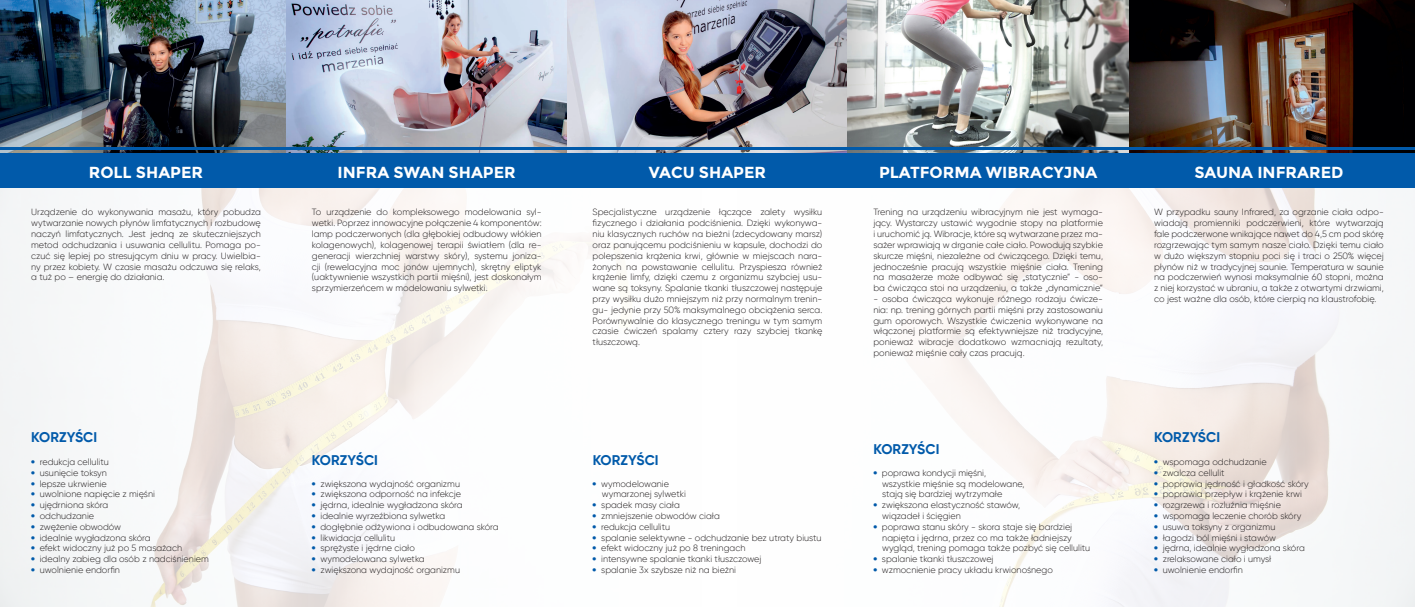
<style>
.page{position:relative;width:1415px;height:607px;background:#fff}
.page>*{position:absolute;margin:0;border:0;box-sizing:border-box;transform-origin:0 0}
.t1{font:700 16px "Montserrat";color:#fff}
.t2{font:700 14px "Gilroy";letter-spacing:.005em;color:#015aaa}
.t3{font:300 9px/10.8px "Gilroy";color:#231f20;text-align:justify}
.s1{font-weight:800;color:#015aaa}
</style>
<div class="page">
<img style="left:730px;top:187px;width:684px;height:420px">
<img style="left:0;top:187px;width:707px;height:420px">
<img style="left:0;top:0;width:1414px;height:153px">
<img style="left:677px;top:75px;width:171px;height:78px">
<img style="left:1128px;top:75px;width:278px;height:78px">
<hr style="left:0;top:147px;width:286px;height:3px;background:#015aaa">
<hr style="left:286px;top:147px;width:281px;height:3px;background:#015aaa">
<hr style="left:567px;top:147px;width:281px;height:3px;background:#015aaa">
<hr style="left:848px;top:147px;width:280px;height:3px;background:#015aaa">
<hr style="left:1128px;top:147px;width:286px;height:3px;background:#015aaa">
<div style="left:0;top:153px;width:286px;height:34px;background:#015aaa"></div>
<div style="left:286px;top:153px;width:281px;height:34px;background:#015aaa"></div>
<div style="left:567px;top:153px;width:281px;height:34px;background:#015aaa"></div>
<div style="left:848px;top:153px;width:280px;height:34px;background:#015aaa"></div>
<div style="left:1128px;top:153px;width:286px;height:34px;background:#015aaa"></div>
<p class="t1" style="left:89px;top:163px;width:116px">ROLL SHAPER</p>
<p class="t1" style="left:337px;top:163px;width:180px">INFRA SWAN SHAPER</p>
<p class="t1" style="left:649px;top:163px;width:119px">VACU SHAPER</p>
<p class="t1" style="left:879px;top:163px;width:220px">PLATFORMA WIBRACYJNA</p>
<p class="t1" style="left:1194px;top:163px;width:150px">SAUNA INFRARED</p>
<p class="t3" style="left:31px;top:207px;width:231px">Urządzenie do wykonywania masażu, który pobudza wytwarzanie nowych płynów limfatycznych i rozbudowę naczyń limfatycznych. Jest jedną ze skuteczniejszych metod odchudzania i usuwania cellulitu. Pomaga po&shy;czuć się lepiej po stresującym dniu w pracy. Uwielbia&shy;ny przez kobiety. W czasie masażu odczuwa się relaks, a tuż po – energię do działania.</p>
<p class="t3" style="left:312px;top:207px;width:231px">To urządzenie do kompleksowego modelowania syl&shy;wetki. Poprzez innowacyjne połączenie 4 komponentów: lamp podczerwonych (dla głębokiej odbudowy włókien kolagenowych), kolagenowej terapii światłem (dla re&shy;generacji wierzchniej warstwy skóry), systemu joniza&shy;cji (rewelacyjna moc jonów ujemnych), skrętny eliptyk (uaktywnienie wszystkich partii mięśni), jest doskonałym sprzymierzeńcem w modelowaniu sylwetki.</p>
<p class="t3" style="left:592px;top:207px;width:231px">Specjalistyczne urządzenie łączące zalety wysiłku fizycznego i działania podciśnienia. Dzięki wykonywa&shy;niu klasycznych ruchów na bieżni (zdecydowany marsz) oraz panującemu podciśnieniu w kapsule, dochodzi do polepszenia krążenia krwi, głównie w miejscach nara&shy;żonych na powstawanie cellulitu. Przyspiesza również krążenie limfy, dzięki czemu z organizmu szybciej usu&shy;wane są toksyny. Spalanie tkanki tłuszczowej następuje przy wysiłku dużo mniejszym niż przy normalnym trenin&shy;gu- jedynie przy 50% maksymalnego obciążenia serca.<br>Porównywalnie do klasycznego treningu w tym samym czasie ćwiczeń spalamy cztery razy szybciej tkankę tłuszczową.</p>
<p class="t3" style="left:1154px;top:207px;width:231px">W przypadku sauny Infrared, za ogrzanie ciała odpo&shy;wiadają promienniki podczerwieni, które wytwarzają fale podczerwone wnikające nawet do 4,5 cm pod skórę rozgrzewając tym samym nasze ciało. Dzięki temu ciało w dużo większym stopniu poci się i traci o 250% więcej płynów niż w tradycyjnej saunie. Temperatura w saunie na podczerwień wynosi maksymalnie 60 stopni, można z niej korzystać w ubraniu, a także z otwartymi drzwiami, co jest ważne dla osób, które cierpią na klaustrofobię.</p>
<p class="t3" style="left:873px;top:207px;width:231px">Trening na urządzeniu wibracyjnym nie jest wymaga&shy;jący. Wystarczy ustawić wygodnie stopy na platformie i uruchomić ją. Wibracje, które są wytwarzane przez ma&shy;sażer wprawiają w drganie całe ciało. Powodują szybkie skurcze mięśni, niezależne od ćwiczącego. Dzięki temu, jednocześnie pracują wszystkie mięśnie ciała. Trening na masażerze może odbywać się „statycznie” - oso&shy;ba ćwicząca stoi na urządzeniu, a także „dynamicznie”</p>
<p class="t3" style="left:873px;top:293px;width:231px">- osoba ćwicząca wykonuje różnego rodzaju ćwicze&shy;nia: np. trening górnych partii mięśni przy zastosowaniu gum oporowych. Wszystkie ćwiczenia wykonywane na włączonej platformie są efektywniejsze niż tradycyjne, ponieważ wibracje dodatkowo wzmacniają rezultaty, ponieważ mięśnie cały czas pracują.</p>
<p class="t2" style="left:31px;top:428px;width:67px">KORZYŚCI</p>
<p class="t3" style="left:31px;top:456px;width:79px"><span class="s1">•</span> redukcja cellulitu</p>
<p class="t3" style="left:31px;top:467px;width:77px"><span class="s1">•</span> usunięcie toksyn</p>
<p class="t3" style="left:31px;top:478px;width:77px"><span class="s1">•</span> lepsze ukrwienie</p>
<p class="t3" style="left:31px;top:488px;width:125px"><span class="s1">•</span> uwolnione napięcie z mięśni</p>
<p class="t3" style="left:31px;top:499px;width:79px"><span class="s1">•</span> ujędrniona skóra</p>
<p class="t3" style="left:31px;top:510px;width:64px"><span class="s1">•</span> odchudzanie</p>
<p class="t3" style="left:31px;top:521px;width:91px"><span class="s1">•</span> zwężenie obwodów</p>
<p class="t3" style="left:31px;top:532px;width:121px"><span class="s1">•</span> idealnie wygładzona skóra</p>
<p class="t3" style="left:31px;top:542px;width:152px"><span class="s1">•</span> efekt widoczny już po 5 masażach</p>
<p class="t3" style="left:31px;top:553px;width:179px"><span class="s1">•</span> idealny zabieg dla osób z nadciśnieniem</p>
<p class="t3" style="left:31px;top:564px;width:90px"><span class="s1">•</span> uwolnienie endorfin</p>
<p class="t2" style="left:312px;top:451px;width:67px">KORZYŚCI</p>
<p class="t3" style="left:312px;top:478px;width:150px"><span class="s1">•</span> zwiększona wydajność organizmu</p>
<p class="t3" style="left:312px;top:488px;width:151px"><span class="s1">•</span> zwiększona odporność na infekcje</p>
<p class="t3" style="left:312px;top:499px;width:152px"><span class="s1">•</span> jędrna, idealnie wygładzona skóra</p>
<p class="t3" style="left:312px;top:510px;width:135px"><span class="s1">•</span> idealnie wyrzeźbiona sylwetka</p>
<p class="t3" style="left:312px;top:521px;width:188px"><span class="s1">•</span> dogłębnie odżywiona i odbudowana skóra</p>
<p class="t3" style="left:312px;top:532px;width:85px"><span class="s1">•</span> likwidacja cellulitu</p>
<p class="t3" style="left:312px;top:542px;width:104px"><span class="s1">•</span> sprężyste i jędrne ciało</p>
<p class="t3" style="left:312px;top:553px;width:114px"><span class="s1">•</span> wymodelowana sylwetka</p>
<p class="t3" style="left:312px;top:564px;width:150px"><span class="s1">•</span> zwiększona wydajność organizmu</p>
<p class="t2" style="left:593px;top:451px;width:67px">KORZYŚCI</p>
<p class="t3" style="left:592px;top:478px;width:78px"><span class="s1">•</span> wymodelowanie</p>
<p class="t3" style="left:602px;top:488px;width:85px">wymarzonej sylwetki</p>
<p class="t3" style="left:592px;top:499px;width:89px"><span class="s1">•</span> spadek masy ciała</p>
<p class="t3" style="left:592px;top:510px;width:129px"><span class="s1">•</span> zmniejszenie obwodów ciała</p>
<p class="t3" style="left:592px;top:521px;width:79px"><span class="s1">•</span> redukcja cellulitu</p>
<p class="t3" style="left:592px;top:532px;width:230px"><span class="s1">•</span> spalanie selektywne - odchudzanie bez utraty biustu</p>
<p class="t3" style="left:592px;top:542px;width:154px"><span class="s1">•</span> efekt widoczny już po 8 treningach</p>
<p class="t3" style="left:592px;top:553px;width:170px"><span class="s1">•</span> intensywne spalanie tkanki tłuszczowej</p>
<p class="t3" style="left:592px;top:564px;width:145px"><span class="s1">•</span> spalanie 3x szybsze niż na bieżni</p>
<p class="t2" style="left:873px;top:440px;width:67px">KORZYŚCI</p>
<p class="t3" style="left:873px;top:467px;width:114px"><span class="s1">•</span> poprawa kondycji mięśni,</p>
<p class="t3" style="left:882px;top:478px;width:144px">wszystkie mięśnie są modelowane,</p>
<p class="t3" style="left:882px;top:488px;width:122px">stają się bardziej wytrzymałe</p>
<p class="t3" style="left:873px;top:499px;width:148px"><span class="s1">•</span> zwiększona elastyczność stawów,</p>
<p class="t3" style="left:882px;top:510px;width:80px">wiązadeł i ścięgien</p>
<p class="t3" style="left:873px;top:521px;width:200px"><span class="s1">•</span> poprawa stanu skóry - skora staje się bardziej</p>
<p class="t3" style="left:882px;top:532px;width:191px">napięta i jędrna, przez co ma także ładniejszy</p>
<p class="t3" style="left:882px;top:542px;width:209px">wygląd, trening pomaga także pozbyć się cellulitu</p>
<p class="t3" style="left:873px;top:553px;width:122px"><span class="s1">•</span> spalanie tkanki tłuszczowej</p>
<p class="t3" style="left:873px;top:564px;width:181px"><span class="s1">•</span> wzmocnienie pracy układu krwionośnego</p>
<p class="t2" style="left:1154px;top:428px;width:67px">KORZYŚCI</p>
<p class="t3" style="left:1154px;top:456px;width:114px"><span class="s1">•</span> wspomaga odchudzanie</p>
<p class="t3" style="left:1154px;top:467px;width:72px"><span class="s1">•</span> zwalcza cellulit</p>
<p class="t3" style="left:1154px;top:478px;width:156px"><span class="s1">•</span> poprawia jędrność i gładkość skóry</p>
<p class="t3" style="left:1154px;top:488px;width:149px"><span class="s1">•</span> poprawia przepływ i krążenie krwi</p>
<p class="t3" style="left:1154px;top:499px;width:128px"><span class="s1">•</span> rozgrzewa i rozluźnia mięśnie</p>
<p class="t3" style="left:1154px;top:510px;width:149px"><span class="s1">•</span> wspomaga leczenie chorób skóry</p>
<p class="t3" style="left:1154px;top:521px;width:123px"><span class="s1">•</span> usuwa toksyny z organizmu</p>
<p class="t3" style="left:1154px;top:532px;width:123px"><span class="s1">•</span> łagodzi ból mięśni i stawów</p>
<p class="t3" style="left:1154px;top:542px;width:152px"><span class="s1">•</span> jędrna, idealnie wygładzona skóra</p>
<p class="t3" style="left:1154px;top:553px;width:119px"><span class="s1">•</span> zrelaksowane ciało i umysł</p>
<p class="t3" style="left:1154px;top:564px;width:90px"><span class="s1">•</span> uwolnienie endorfin</p>
</div>
